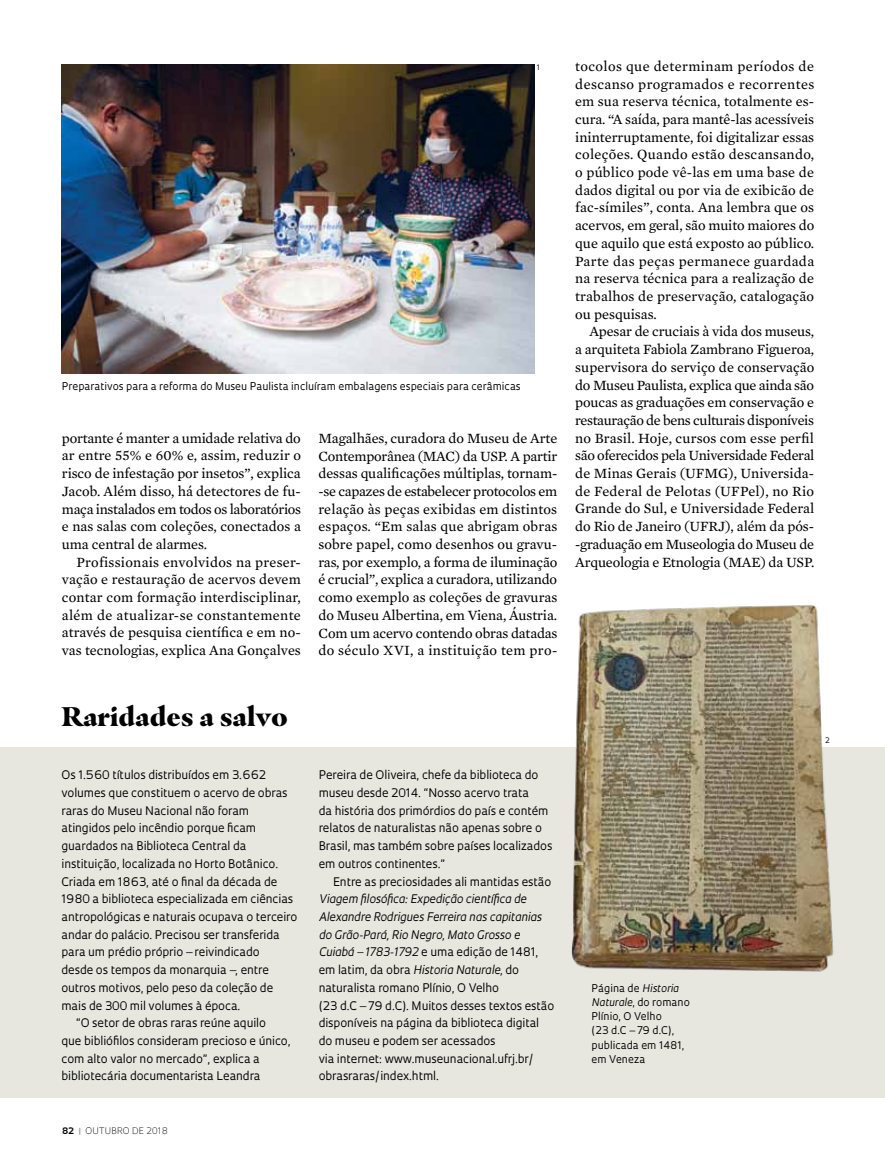
<style>
.page{position:relative;width:885px;height:1169px;background:#fff}
.page>*{position:absolute;margin:0;border:0;box-sizing:border-box;transform-origin:0 0}
.t1{font:900 26.85px "Masqualero W04";color:#000}
.t2{font:14.4px/17.7px "Mercury Text G2";color:#000;text-align:justify}
.t3{font:11.55px/17.7px "Oculum";letter-spacing:-.01em;color:#000}
.t4{font:10.35px/14.1px "Oculum";color:#000}
.t5{font:300 8.7px "Oculum";letter-spacing:.015em;color:#000}
.t6{font:7.35px "Oculum";color:#000}
.s1{font-weight:700}
.s2{font-weight:700;color:#939598}
.s3{font-style:italic}
</style>
<div class="page">
<div style="left:0;top:747px;width:885px;height:350px;background:#e7e7e0"></div>
<img style="left:61px;top:64px;width:473px;height:310px">
<img style="left:571px;top:605px;width:263px;height:367px">
<p class="t6" style="left:537px;top:62px;width:5px">1</p>
<p class="t4" style="left:62px;top:378px;width:460px">Preparativos para a reforma do M useu Paulista incluíram embalagens especiais para cerâmicas</p>
<p class="t2" style="left:62px;top:428px;width:241px">portante é manter a umidade relativa do ar entre 55% e 60% e, assim, reduzir o risco de infestação por insetos”, explica Jacob. Além disso, há detectores de fu&shy;maça instalados em todos os laboratórios e nas salas com coleções, conectados a uma central de alarmes.</p>
<p class="t2" style="left:62px;top:552px;width:241px;text-indent:14px">Profissionais envolvidos na preser&shy;vação e restauração de acervos devem contar com formação interdisciplinar, além de atualizar-se constantemente através de pesquisa científica e em no&shy;vas tecnologias, explica Ana Gonçalves</p>
<p class="t2" style="left:318px;top:428px;width:241px">Magalhães, curadora do Museu de Arte Contemporânea (MAC) da USP. A partir dessas qualificações múltiplas, tornam--se capazes de estabelecer protocolos em relação às peças exibidas em distintos espaços. “Em salas que abrigam obras sobre papel, como desenhos ou gravu&shy;ras, por exemplo, a forma de iluminação é crucial”, explica a curadora, utilizando como exemplo as coleções de gravuras do Museu Albertina, em Viena, Áustria.<br>Com um acervo contendo obras datadas do século XVI, a instituição tem pro-</p>
<p class="t2" style="left:575px;top:56px;width:241px">tocolos que determinam períodos de descanso programados e recorrentes em sua reserva técnica, totalmente es&shy;cura. “A saída, para mantê-las acessíveis ininterruptamente, foi digitalizar essas coleções. Quando estão descansando, o público pode vê-las em uma base de dados digital ou por via de exibicão de fac-símiles”, conta. Ana lembra que os acervos, em geral, são muito maiores do que aquilo que está exposto ao público.<br>Parte das peças permanece guardada na reserva técnica para a realização de trabalhos de preservação, catalogação ou pesquisas.</p>
<p class="t2" style="left:575px;top:322px;width:241px;text-indent:14px">Apesar de cruciais à vida dos museus, a arquiteta Fabiola Zambrano Figueroa, supervisora do serviço de conservação do Museu Paulista, explica que ainda são poucas as graduações em conservação e restauração de bens culturais disponíveis no Brasil. Hoje, cursos com esse perfil são oferecidos pela Universidade Federal de Minas Gerais (UFMG), Universida&shy;de Federal de Pelotas (UFPel), no Rio Grande do Sul, e Universidade Federal do Rio de Janeiro (UFRJ), além da pós--graduação em Museologia do Museu de Arqueologia e Etnologia (MAE) da USP.</p>
<h1 class="t1" style="left:61px;top:699px;width:228px">Raridades a salvo</h1>
<p class="t3" style="left:61px;top:765px;width:206px">Os 1.560 títulos distribuídos em 3.662</p>
<p class="t3" style="left:61px;top:783px;width:228px">volumes que constituem o acervo de obras</p>
<p class="t3" style="left:61px;top:801px;width:189px">raras do M useu Nacional não foram</p>
<p class="t3" style="left:61px;top:819px;width:196px">atingidos pelo incêndio porque ficam</p>
<p class="t3" style="left:61px;top:836px;width:187px">guardados na Biblioteca Central da</p>
<p class="t3" style="left:61px;top:854px;width:218px">instituição, localizada no H orto Botânico.</p>
<p class="t3" style="left:61px;top:872px;width:217px">Criada em 1863, até o final da década de</p>
<p class="t3" style="left:61px;top:889px;width:233px">1980 a biblioteca especializada em ciências</p>
<p class="t3" style="left:61px;top:907px;width:237px">antropológicas e naturais ocupava o terceiro</p>
<p class="t3" style="left:61px;top:925px;width:220px">andar do palácio. Precisou ser transferida</p>
<p class="t3" style="left:61px;top:943px;width:200px">para um prédio próprio – reivindicado</p>
<p class="t3" style="left:61px;top:960px;width:209px">desde os tempos da monarquia –, entre</p>
<p class="t3" style="left:61px;top:978px;width:213px">outros motivos, pelo peso da coleção de</p>
<p class="t3" style="left:61px;top:996px;width:180px">mais de 300 mil volumes à época.</p>
<p class="t3" style="left:76px;top:1013px;width:192px">“O setor de obras raras reúne aquilo</p>
<p class="t3" style="left:62px;top:1031px;width:231px">que bibliófilos consideram precioso e único,</p>
<p class="t3" style="left:62px;top:1049px;width:200px">com alto valor no mercado”, explica a</p>
<p class="t3" style="left:62px;top:1066px;width:201px">bibliotecária documentarista Leandra</p>
<p class="t5" style="left:62px;top:1124px;width:107px"><span class="s1">82</span> <span class="s2">|</span> OUTUBRO DE 2018</p>
<p class="t3" style="left:319px;top:766px;width:235px">Pereira de Oliveira, chefe da biblioteca do museu desde 2014. “Nosso acervo trata<br>da história dos primórdios do país e contém relatos de naturalistas não apenas sobre o Brasil, mas também sobre países localizados em outros continentes.”</p>
<p class="t3" style="left:333px;top:872px;width:220px">Entre as preciosidades ali mantidas estão</p>
<p class="t3" style="left:319px;top:889px;width:237px"><span class="s3">Viagem filosófica: Expedição científica de Alexandre Rodrigues Ferreira nas capitanias do Grão-Pará, Rio Negro, Mato Grosso e Cuiabá – 1783-1792</span> e uma edição de 1481, em latim, da obra <span class="s3">Historia Naturale,</span> do naturalista romano Plínio, O Velho<br>(23 d.C – 79 d.C). M uitos desses textos estão disponíveis na página da biblioteca digital do museu e podem ser acessados<br>via internet: www.museunacional.ufrj.br/ obrasraras/index.html.</p>
<p class="t4" style="left:592px;top:980px;width:100px">Página de <span class="s3">Historia<br>Naturale</span>, do romano<br>Plínio, O Velho<br>(23 d.C – 79 d.C), publicada em 1481, em Veneza</p>
<p class="t6" style="left:825px;top:735px;width:6px">2</p>
</div>
